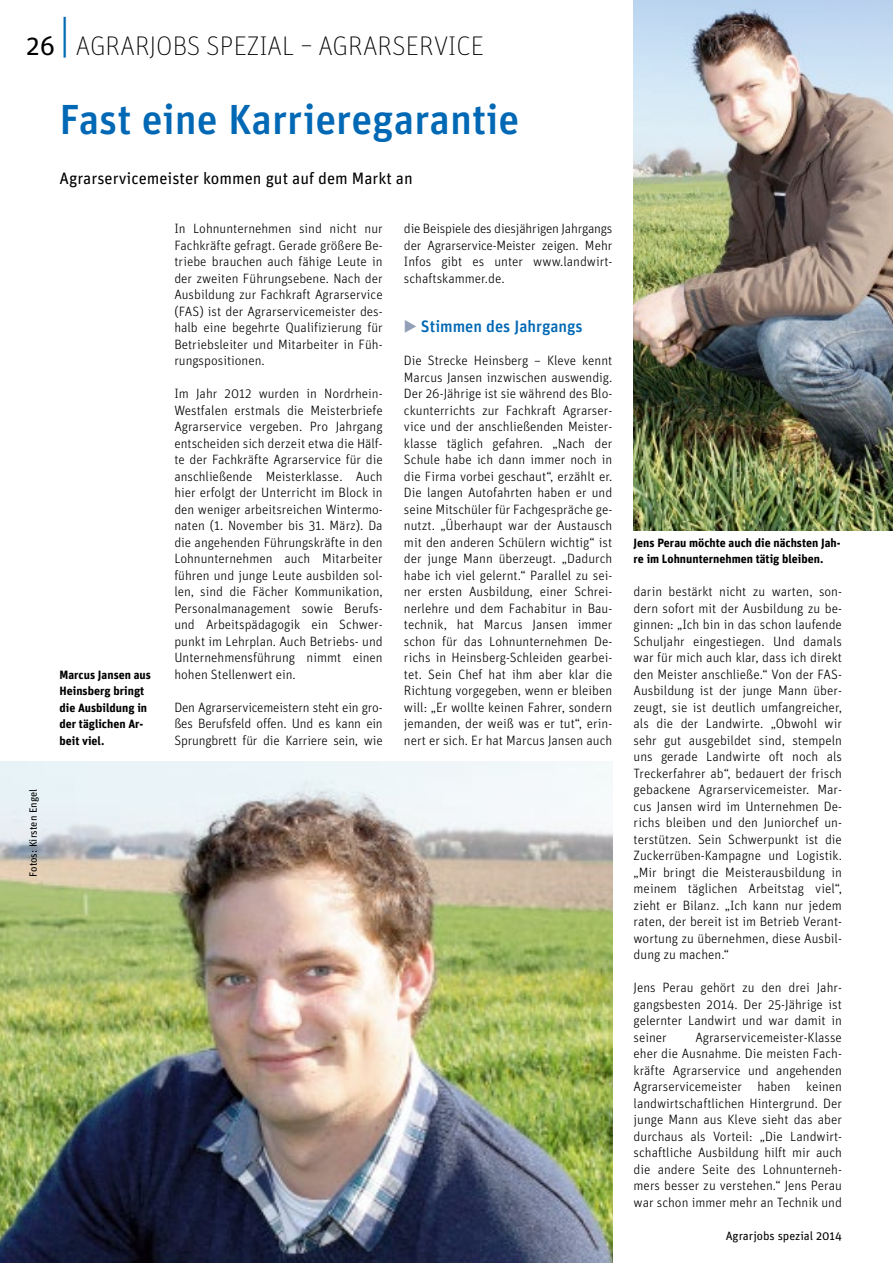
<style>
.page{position:relative;width:893px;height:1263px;background:#fff}
.page>*{position:absolute;margin:0;border:0;box-sizing:border-box;transform-origin:0 0}
.t1{font:500 42px "Unit OT";color:#0068b4}
.t2{font:100 27px "Unit OT";color:#000}
.t3{font:16.5px "Unit OT";color:#000}
.t4{font:500 16.5px "Unit OT";color:#0068b4}
.t5{font:300 13.5px/16.5px "Unit OT";color:#000;text-align:justify}
.t6{font:700 12px/16.5px "Unit OT";color:#000}
.t7{font:12px "Unit OT";color:#000}
.t8{font:10.5px "Unit OT";color:#000}
.s1{font-weight:400}
.s2{color:#92a0b7}
</style>
<div class="page">
<img style="left:634px;top:0;width:259px;height:530px">
<img style="left:0;top:761px;width:612px;height:502px">
<h2 class="t2" style="left:26px;top:31px;width:459px"><span class="s1">26</span> <sup>|</sup> AGRARJOBS SPEZIAL – AGRARSERVICE</h2>
<h1 class="t1" style="left:60px;top:93px;width:461px">Fast eine Karrieregarantie</h1>
<p class="t3" style="left:60px;top:168px;width:355px">Agrarservicemeister kommen gut auf dem Markt an</p>
<p class="t8" style="left:26px;top:877px;width:89px;rotate:-90deg">Fotos: Kirsten Engel</p>
<p class="t6" style="left:60px;top:666px;width:93px">Marcus Jansen aus<br>Heinsberg bringt die Ausbildung in der täglichen Ar&shy;beit viel.</p>
<p class="t5" style="left:174px;top:220px;width:210px">In Lohnunternehmen sind nicht nur Fachkräfte gefragt. Gerade größere Be&shy;triebe brauchen auch fähige Leute in der zweiten Führungsebene. Nach der Ausbildung zur Fachkraft Agrarservice (FAS) ist der Agrarservicemeister des&shy;halb eine begehrte Qualifizierung für Betriebsleiter und Mitarbeiter in Füh&shy;rungspositionen.</p>
<p class="t5" style="left:174px;top:385px;width:210px">Im Jahr 2012 wurden in Nordrhein-Westfalen erstmals die Meisterbriefe Agrarservice vergeben. Pro Jahrgang entscheiden sich derzeit etwa die Hälf&shy;te der Fachkräfte Agrarservice für die anschließende Meisterklasse. Auch hier erfolgt der Unterricht im Block in den weniger arbeitsreichen Wintermo&shy;naten (1. November bis 31. März). Da die angehenden Führungskräfte in den Lohnunternehmen auch Mitarbeiter führen und junge Leute ausbilden sol&shy;len, sind die Fächer Kommunikation, Personalmanagement sowie Berufs&shy;und Arbeitspädagogik ein Schwer&shy;punkt im Lehrplan. Auch Betriebs- und Unternehmensführung nimmt einen hohen Stellenwert ein.</p>
<p class="t5" style="left:174px;top:699px;width:210px">Den Agrarservicemeistern steht ein gro&shy;ßes Berufsfeld offen. Und es kann ein Sprungbrett für die Karriere sein, wie</p>
<p class="t5" style="left:404px;top:220px;width:210px">die Beispiele des diesjährigen Jahrgangs der Agrarservice-Meister zeigen. Mehr Infos gibt es unter www.landwirt&shy;schaftskammer.de.</p>
<p class="t4" style="left:404px;top:316px;width:180px"><span class="s2">▶</span> Stimmen des Jahrgangs</p>
<p class="t5" style="left:404px;top:352px;width:210px">Die Strecke Heinsberg – Kleve kennt Marcus Jansen inzwischen auswendig.<br>Der 26-Jährige ist sie während des Blo&shy;ckunterrichts zur Fachkraft Agrarser&shy;vice und der anschließenden Meister&shy;klasse täglich gefahren. „Nach der Schule habe ich dann immer noch in die Firma vorbei geschaut“, erzählt er.<br>Die langen Autofahrten haben er und seine Mitschüler für Fachgespräche ge&shy;nutzt. „Überhaupt war der Austausch mit den anderen Schülern wichtig“ ist der junge Mann überzeugt. „Dadurch habe ich viel gelernt.“ Parallel zu sei&shy;ner ersten Ausbildung, einer Schrei&shy;nerlehre und dem Fachabitur in Bau&shy;technik, hat Marcus Jansen immer schon für das Lohnunternehmen De&shy;richs in Heinsberg-Schleiden gearbei&shy;tet. Sein Chef hat ihm aber klar die Richtung vorgegeben, wenn er bleiben will: „Er wollte keinen Fahrer, sondern jemanden, der weiß was er tut“, erin&shy;nert er sich. Er hat Marcus Jansen auch</p>
<p class="t6" style="left:634px;top:534px;width:209px">Jens Perau möchte auch die nächsten Jah&shy;re im Lohnunternehmen tätig bleiben.</p>
<p class="t5" style="left:634px;top:583px;width:210px">darin bestärkt nicht zu warten, son&shy;dern sofort mit der Ausbildung zu be&shy;ginnen: „Ich bin in das schon laufende Schuljahr eingestiegen. Und damals war für mich auch klar, dass ich direkt den Meister anschließe.“ Von der FAS-Ausbildung ist der junge Mann über&shy;zeugt, sie ist deutlich umfangreicher, als die der Landwirte. „Obwohl wir sehr gut ausgebildet sind, stempeln uns gerade Landwirte oft noch als Treckerfahrer ab“, bedauert der frisch gebackene Agrarservicemeister. Mar&shy;cus Jansen wird im Unternehmen De&shy;richs bleiben und den Juniorchef un&shy;terstützen. Sein Schwerpunkt ist die Zuckerrüben-Kampagne und Logistik. „Mir bringt die Meisterausbildung in meinem täglichen Arbeitstag viel“, zieht er Bilanz. „Ich kann nur jedem raten, der bereit ist im Betrieb Verant&shy;wortung zu übernehmen, diese Ausbil&shy;dung zu machen.“</p>
<p class="t5" style="left:634px;top:979px;width:210px">Jens Perau gehört zu den drei Jahr&shy;gangsbesten 2014. Der 25-Jährige ist gelernter Landwirt und war damit in seiner</p>
<p class="t5" style="left:634px;top:1029px;width:210px;text-indent:62px">Agrarservicemeister-Klasse eher die Ausnahme. Die meisten Fach&shy;kräfte Agrarservice und angehenden Agrarservicemeister haben keinen landwirtschaftlichen Hintergrund. Der junge Mann aus Kleve sieht das aber durchaus als Vorteil: „Die Landwirt&shy;schaftliche Ausbildung hilft mir auch die andere Seite des Lohnunterneh&shy;mers besser zu verstehen.“ Jens Perau war schon immer mehr an Technik und</p>
<p class="t7" style="left:726px;top:1228px;width:118px">Agrarjobs spezial 2014</p>
</div>
